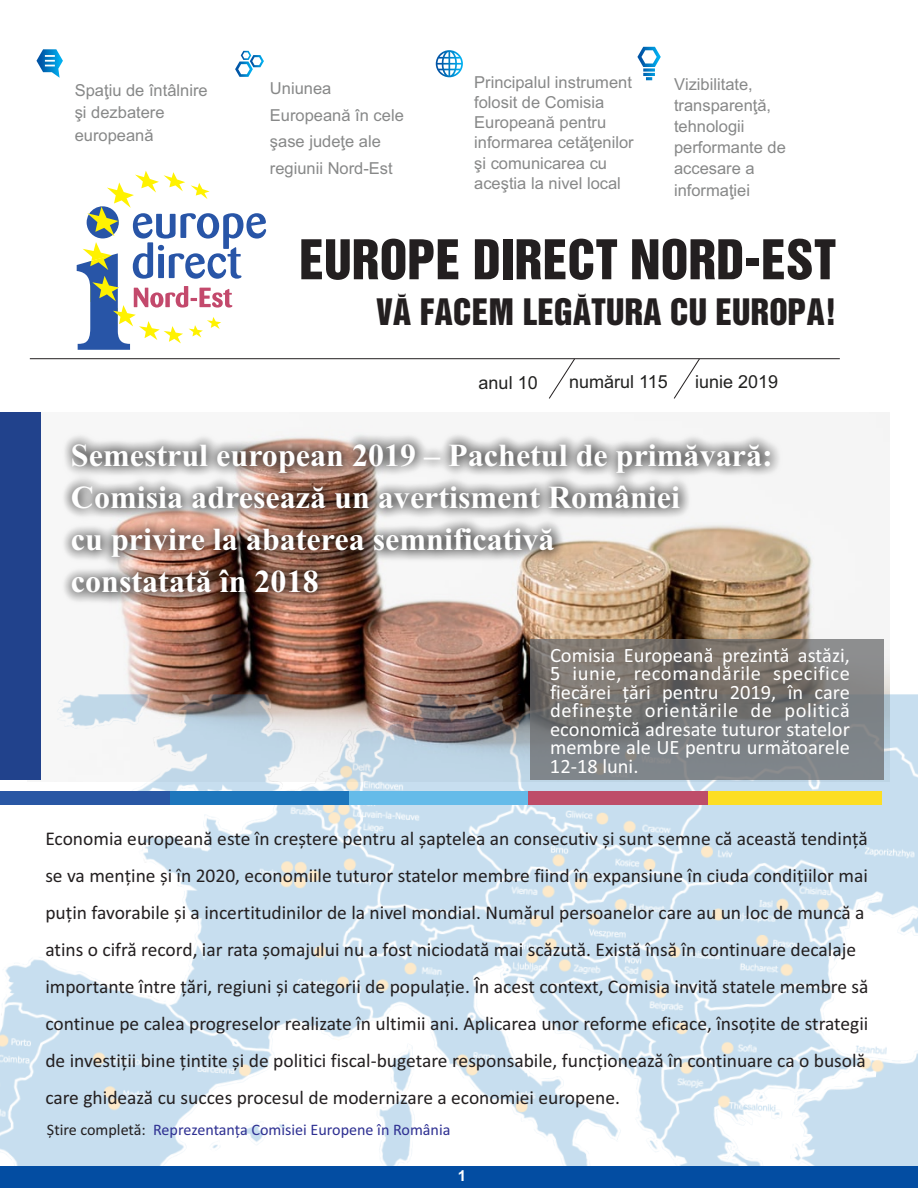
<style>
.page{position:relative;width:918px;height:1188px;background:#fff}
.page>*{position:absolute;margin:0;border:0;box-sizing:border-box;transform-origin:0 0}
.t1{font:50.1px "Helvetica Inserat LT";color:#231f20}
.t2{font:33.45px "Helvetica Inserat LT";color:#231f20}
.t3{font:700 32.1px/42px "Times New Roman";color:#fff}
.t4{font:20.55px/18.5px "Calibri";color:#fff;text-align:justify}
.t5{font:19.5px/36.9px "Calibri";color:#231f20}
.t6{font:18px "Arial";color:#212120}
.t7{font:16.5px/20.1px "Arial";color:#878888}
.t8{font:16.05px "Calibri";color:#2e3092}
.t9{font:700 15px "Arial";color:#fff}
.t10{font:8.4px "Helvetica Inserat LT";color:#231f20;scale:1.9 1}
.s1{color:#231f20}
</style>
<div class="page">
<img style="left:40px;top:413px;width:849px;height:281px">
<img style="left:0;top:694px;width:918px;height:472px">
<svg style="left:77px;top:171px;width:189px;height:179px"></svg>
<svg style="left:36px;top:49px;width:27px;height:29px"></svg>
<svg style="left:235px;top:51px;width:29px;height:26px"></svg>
<svg style="left:436px;top:50px;width:27px;height:27px"></svg>
<svg style="left:637px;top:47px;width:24px;height:33px"></svg>
<div style="left:0;top:792px;width:170px;height:13px;background:#2957a4"></div>
<div style="left:170px;top:792px;width:179px;height:13px;background:#1d76bc"></div>
<div style="left:349px;top:792px;width:180px;height:13px;background:#65bbe9"></div>
<div style="left:529px;top:792px;width:179px;height:13px;background:#be4d69"></div>
<div style="left:708px;top:792px;width:173px;height:13px;background:#fcde24"></div>
<hr style="left:30px;top:358px;width:810px;height:1px;background:#231f20">
<svg style="left:548px;top:358px;width:28px;height:41px"></svg>
<svg style="left:673px;top:358px;width:27px;height:41px"></svg>
<div style="left:0;top:1166px;width:918px;height:22px;background:#034da2"></div>
<svg style="left:531px;top:639px;width:353px;height:141px;background:#797979"></svg>
<div style="left:0;top:413px;width:40px;height:367px;background:#21428c"></div>
<img style="left:50px;top:422px;width:742px;height:193px">
<p class="t7" style="left:75px;top:80px;width:135px;line-height:22.5px">Spaţiu de întâlnire şi dezbatere europeană</p>
<p class="t7" style="left:474px;top:74px;width:161px">Principalul instrument folosit de Comisia<br>Europeană pentru informarea cetăţenilor şi comunicarea cu aceştia la nivel local</p>
<p class="t7" style="left:674px;top:75px;width:113px;line-height:21.1px">Vizibilitate, transparenţă, tehnologii performante de accesare a informaţiei</p>
<h1 class="t1" style="left:300px;top:242px;width:539px">EUROPE DIRECT NORD-EST</h1>
<h2 class="t2" style="left:376px;top:300px;width:462px">VA FACEM LEGATURA CU EUROPA!</h2>
<p class="t7" style="left:270px;top:77px;width:135px;line-height:26.5px">Uniunea<br>Europeană în cele şase judeţe ale regiunii Nord-Est</p>
<p class="t10" style="left:406px;top:293px;width:4px;rotate:90deg">)</p>
<p class="t10" style="left:586px;top:293px;width:4px;rotate:90deg">)</p>
<p class="t6" style="left:479px;top:376px;width:61px">anul 10</p>
<p class="t6" style="left:569px;top:375px;width:100px">numărul 115</p>
<p class="t6" style="left:695px;top:375px;width:85px">iunie 2019</p>
<h3 class="t3" style="left:71px;top:438px;width:703px">Semestrul european 2019 – Pachetul de primăvară:<br>Comisia adresează un avertisment României<br>cu privire la abaterea semnificativă<br>constatată în 2018</h3>
<p class="t4" style="left:550px;top:647px;width:301px">Comisia Europeană prezintă astăzi, 5 iunie, recomandările specifice fiecărei țări pentru 2019, în care definește orientările de politică economică adresate tuturor statelor membre ale UE pentru următoarele 12-18 luni.</p>
<p class="t5" style="left:45px;top:822px;width:825px">Economia europeană este în creștere pentru al șaptelea an consecutiv și sunt semne că această tendință se va menține și în 2020, economiile tuturor statelor membre fiind în expansiune în ciuda condițiilor mai puțin favorabile și a incertitudinilor de la nivel mondial. Numărul persoanelor care au un loc de muncă a atins o cifră record, iar rata șomajului nu a fost niciodată mai scăzută. Există însă în continuare decalaje importante între țări, regiuni și categorii de populație. În acest context, Comisia invită statele membre să continue pe calea progreselor realizate în ultimii ani. Aplicarea unor reforme eficace, însoțite de strategii de investiții bine țintite și de politici fiscal-bugetare responsabile, funcționează în continuare ca o busolă care ghidează cu succes procesul de modernizare a economiei europene.</p>
<p class="t8" style="left:47px;top:1123px;width:405px"><span class="s1">Știre completă:</span> Reprezentanța Comisiei Europene în România</p>
<p class="t9" style="left:458px;top:1170px;width:10px">1</p>
</div>
